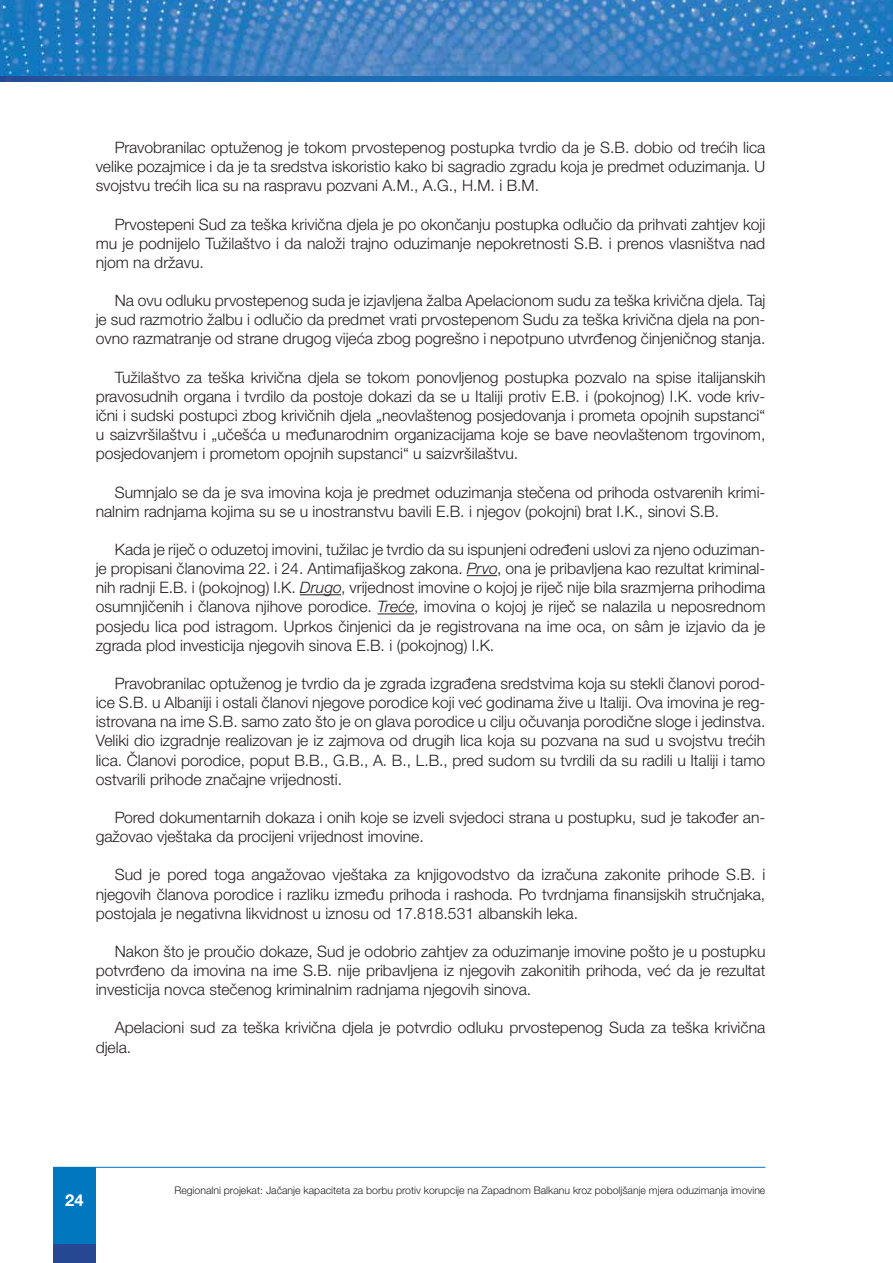
<style>
.page{position:relative;width:893px;height:1263px;background:#fff}
.page>*{position:absolute;margin:0;border:0;box-sizing:border-box;transform-origin:0 0}
.t1{font:700 16.5px "Helvetica Neue LTW1 G";color:#fff}
.t2{font:300 15.75px/19.2px "Helvetica Neue LTW1 G";color:#231f20;text-align:justify}
.t3{font:300 10.5px "Helvetica Neue LTW1 G";color:#231f20}
.s1{font-style:italic}
</style>
<div class="page">
<hr style="left:53px;top:1167px;width:712px;height:1px;background:#0077bf">
<div style="left:53px;top:1167px;width:43px;height:77px;background:#0077bf"></div>
<div style="left:53px;top:1244px;width:43px;height:19px;background:#264791"></div>
<img style="left:0;top:0;width:893px;height:77px">
<svg style="left:0;top:77px;width:893px;height:4px;background:#1d69b0"></svg>
<hr style="left:467px;top:575px;width:30px;height:1px;background:#231f20">
<hr style="left:300px;top:594px;width:41px;height:1px;background:#231f20">
<hr style="left:377px;top:613px;width:37px;height:1px;background:#231f20">
<p class="t2" style="left:96px;top:138px;width:671px;text-indent:19px">Pravobranilac optuženog je tokom prvostepenog postupka tvrdio da je S.B. dobio od trećih lica velike pozajmice i da je ta sredstva iskoristio kako bi sagradio zgradu koja je predmet oduzimanja. U svojstvu trećih lica su na raspravu pozvani A.M., A.G., H.M. i B.M.</p>
<p class="t2" style="left:96px;top:214px;width:671px;text-indent:19px">Prvostepeni Sud za teška krivična djela je po okončanju postupka odlučio da prihvati zahtjev koji mu je podnijelo Tužilaštvo i da naloži trajno oduzimanje nepokretnosti S.B. i prenos vlasništva nad njom na državu.</p>
<p class="t2" style="left:96px;top:291px;width:671px;text-indent:19px">Na ovu odluku prvostepenog suda je izjavljena žalba Apelacionom sudu za teška krivična djela. Taj je sud razmotrio žalbu i odlučio da predmet vrati prvostepenom Sudu za teška krivična djela na pon&shy;ovno razmatranje od strane drugog vijeća zbog pogrešno i nepotpuno utvrđenog činjeničnog stanja.</p>
<p class="t2" style="left:96px;top:367px;width:671px;text-indent:19px">Tužilaštvo za teška krivična djela se tokom ponovljenog postupka pozvalo na spise italijanskih pravosudnih organa i tvrdilo da postoje dokazi da se u Italiji protiv E.B. i (pokojnog) I.K. vode kriv&shy;ični i sudski postupci zbog krivičnih djela „neovlaštenog posjedovanja i prometa opojnih supstanci“ u saizvršilaštvu i „učešća u međunarodnim organizacijama koje se bave neovlaštenom trgovinom, posjedovanjem i prometom opojnih supstanci“ u saizvršilaštvu.</p>
<p class="t2" style="left:96px;top:482px;width:671px;text-indent:19px">Sumnjalo se da je sva imovina koja je predmet oduzimanja stečena od prihoda ostvarenih krimi&shy;nalnim radnjama kojima su se u inostranstvu bavili E.B. i njegov (pokojni) brat I.K., sinovi S.B.</p>
<p class="t2" style="left:96px;top:540px;width:671px;text-indent:19px">Kada je riječ o oduzetoj imovini, tužilac je tvrdio da su ispunjeni određeni uslovi za njeno oduziman&shy;je propisani članovima 22. i 24. Antimafijaškog zakona. <span class="s1">Prvo</span>, ona je pribavljena kao rezultat kriminal&shy;nih radnji E.B. i (pokojnog) I.K. <span class="s1">Drugo</span>, vrijednost imovine o kojoj je riječ nije bila srazmjerna prihodima osumnjičenih i članova njihove porodice. <span class="s1">Treće</span>, imovina o kojoj je riječ se nalazila u neposrednom posjedu lica pod istragom. Uprkos činjenici da je registrovana na ime oca, on sâm je izjavio da je zgrada plod investicija njegovih sinova E.B. i (pokojnog) I.K.</p>
<p class="t2" style="left:96px;top:674px;width:671px;text-indent:19px">Pravobranilac optuženog je tvrdio da je zgrada izgrađena sredstvima koja su stekli članovi porod&shy;ice S.B. u Albaniji i ostali članovi njegove porodice koji već godinama žive u Italiji. Ova imovina je reg&shy;istrovana na ime S.B. samo zato što je on glava porodice u cilju očuvanja porodične sloge i jedinstva.<br>Veliki dio izgradnje realizovan je iz zajmova od drugih lica koja su pozvana na sud u svojstvu trećih lica. Članovi porodice, poput B.B., G.B., A. B., L.B., pred sudom su tvrdili da su radili u Italiji i tamo ostvarili prihode značajne vrijednosti.</p>
<p class="t2" style="left:96px;top:808px;width:671px;text-indent:19px">Pored dokumentarnih dokaza i onih koje se izveli svjedoci strana u postupku, sud je također an&shy;gažovao vještaka da procijeni vrijednost imovine.</p>
<p class="t2" style="left:96px;top:865px;width:671px;text-indent:19px">Sud je pored toga angažovao vještaka za knjigovodstvo da izračuna zakonite prihode S.B. i njegovih članova porodice i razliku između prihoda i rashoda. Po tvrdnjama finansijskih stručnjaka, postojala je negativna likvidnost u iznosu od 17.818.531 albanskih leka.</p>
<p class="t2" style="left:96px;top:942px;width:671px;text-indent:19px">Nakon što je proučio dokaze, Sud je odobrio zahtjev za oduzimanje imovine pošto je u postupku potvrđeno da imovina na ime S.B. nije pribavljena iz njegovih zakonitih prihoda, već da je rezultat investicija novca stečenog kriminalnim radnjama njegovih sinova.</p>
<p class="t2" style="left:96px;top:1018px;width:671px;text-indent:19px">Apelacioni sud za teška krivična djela je potvrdio odluku prvostepenog Suda za teška krivična djela.</p>
<p class="t1" style="left:65px;top:1189px;width:20px">24</p>
<p class="t3" style="left:174px;top:1184px;width:593px">Regionalni projekat: Jačanje kapaciteta za borbu protiv korupcije na Zapadnom Balkanu kroz poboljšanje mjera oduzimanja imovine</p>
</div>
